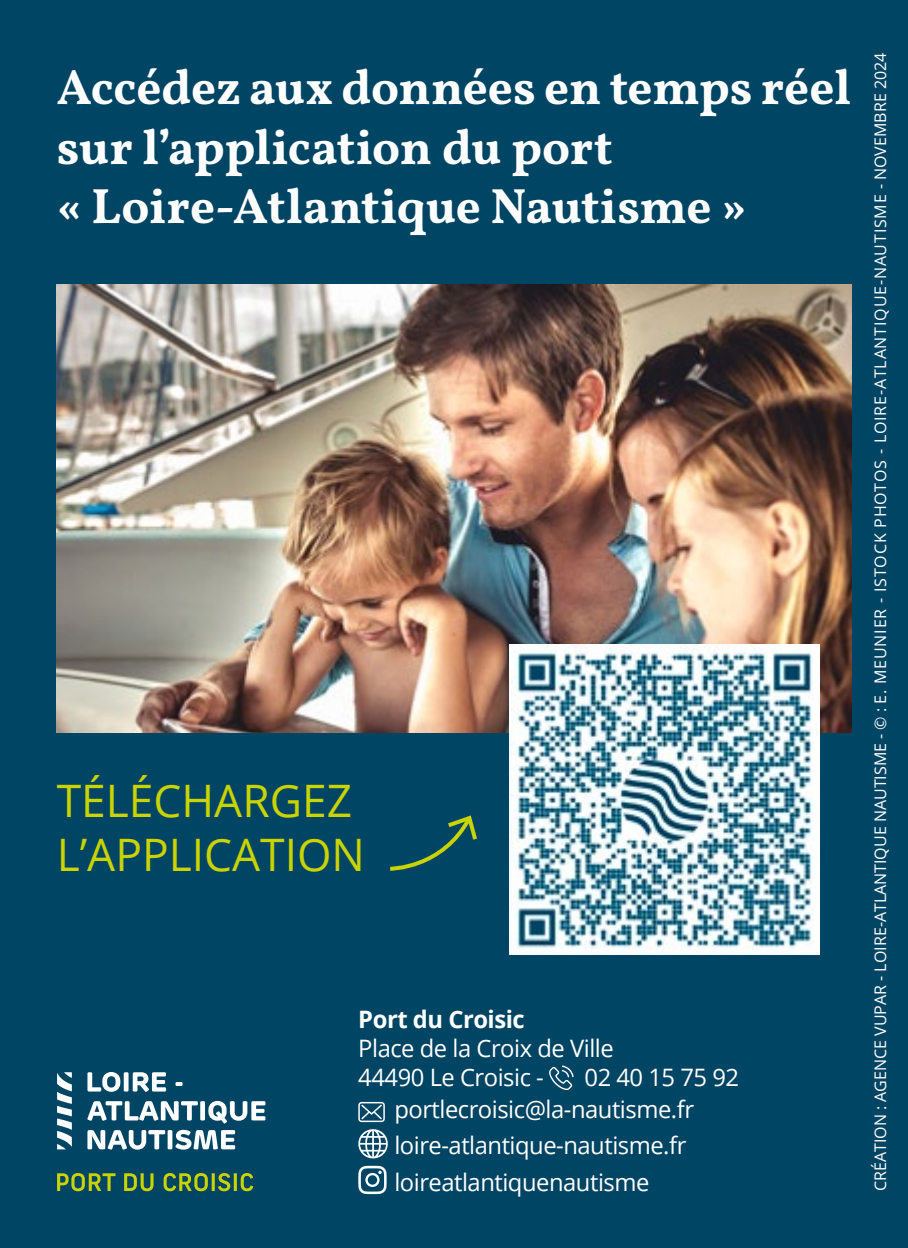
<style>
.page{position:relative;width:908px;height:1248px;background:#fff}
.page>*{position:absolute;margin:0;border:0;box-sizing:border-box;transform-origin:0 0}
.t1{font:700 49.6px/59.6px "Vollkorn";letter-spacing:-.005em;color:#fff}
.t2{font:44.8px/53.6px "Open Sans";color:#c8d300}
.t3{font:24px/29.2px "Open Sans";letter-spacing:-.02em;color:#fff}
.t4{font:700 24px "Open Sans";letter-spacing:-.02em;color:#fff}
.t5{font:16px "Open Sans";color:#fff}
</style>
<div class="page">
<div style="left:0;top:0;width:907px;height:1247px;background:#004563"></div>
<svg style="left:549px;top:1065px;width:24px;height:24px"></svg>
<svg style="left:358px;top:1101px;width:30px;height:92px"></svg>
<img style="left:57px;top:285px;width:793px;height:447px">
<svg style="left:390px;top:815px;width:87px;height:56px"></svg>
<img style="left:509px;top:644px;width:309px;height:310px">
<svg style="left:87px;top:1072px;width:33px;height:19px"></svg>
<hr style="left:124px;top:1072px;width:4px;height:19px;background:#fff;border-radius:2px">
<svg style="left:133px;top:1072px;width:33px;height:19px"></svg>
<svg style="left:175px;top:1082px;width:7px;height:3px"></svg>
<svg style="left:87px;top:1101px;width:111px;height:19px"></svg>
<div style="left:200px;top:1101px;width:5px;height:19px;background:#fff;border-radius:2px"></div>
<svg style="left:208px;top:1100px;width:57px;height:23px"></svg>
<svg style="left:87px;top:1130px;width:78px;height:19px"></svg>
<div style="left:167px;top:1129px;width:5px;height:20px;background:#fff;border-radius:2px"></div>
<svg style="left:175px;top:1129px;width:60px;height:20px"></svg>
<svg style="left:57px;top:1072px;width:15px;height:77px"></svg>
<svg style="left:57px;top:1173px;width:58px;height:18px"></svg>
<svg style="left:124px;top:1173px;width:29px;height:18px"></svg>
<svg style="left:163px;top:1173px;width:45px;height:18px"></svg>
<svg style="left:211px;top:1173px;width:4px;height:17px"></svg>
<svg style="left:218px;top:1173px;width:12px;height:18px"></svg>
<hr style="left:234px;top:1173px;width:3px;height:17px;background:#c8d300">
<svg style="left:240px;top:1173px;width:13px;height:18px"></svg>
<h1 class="t1" style="left:57px;top:54px;width:795px">Accédez aux données en temps réel sur l’application du port<br>« Loire-Atlantique Nautisme »</h1>
<h2 class="t2" style="left:57px;top:773px;width:309px">TÉLÉCHARGEZ<br>L’APPLICATION</h2>
<p class="t4" style="left:358px;top:1002px;width:168px">Port du Croisic</p>
<p class="t3" style="left:358px;top:1032px;width:257px">Place de la Croix de Ville<br>44490 Le Croisic -</p>
<p class="t3" style="left:394px;top:1060px;width:346px;line-height:32px;text-indent:190px">02 40 15 75 92 portlecroisic@la-nautisme.fr</p>
<p class="t3" style="left:394px;top:1126px;width:293px;line-height:36.8px">loire-atlantique-nautisme.fr loireatlantiquenautisme</p>
<p class="t5" style="left:869px;top:1191px;width:1139px;rotate:-90deg">CRÉATION : AGENCE VUPAR - LOIRE-ATLANTIQUE NAUTISME - © : E. MEUNIER - ISTOCK PHOTOS - LOIRE-ATLANTIQUE-NAUTISME - NOVEMBRE 2024</p>
</div>
